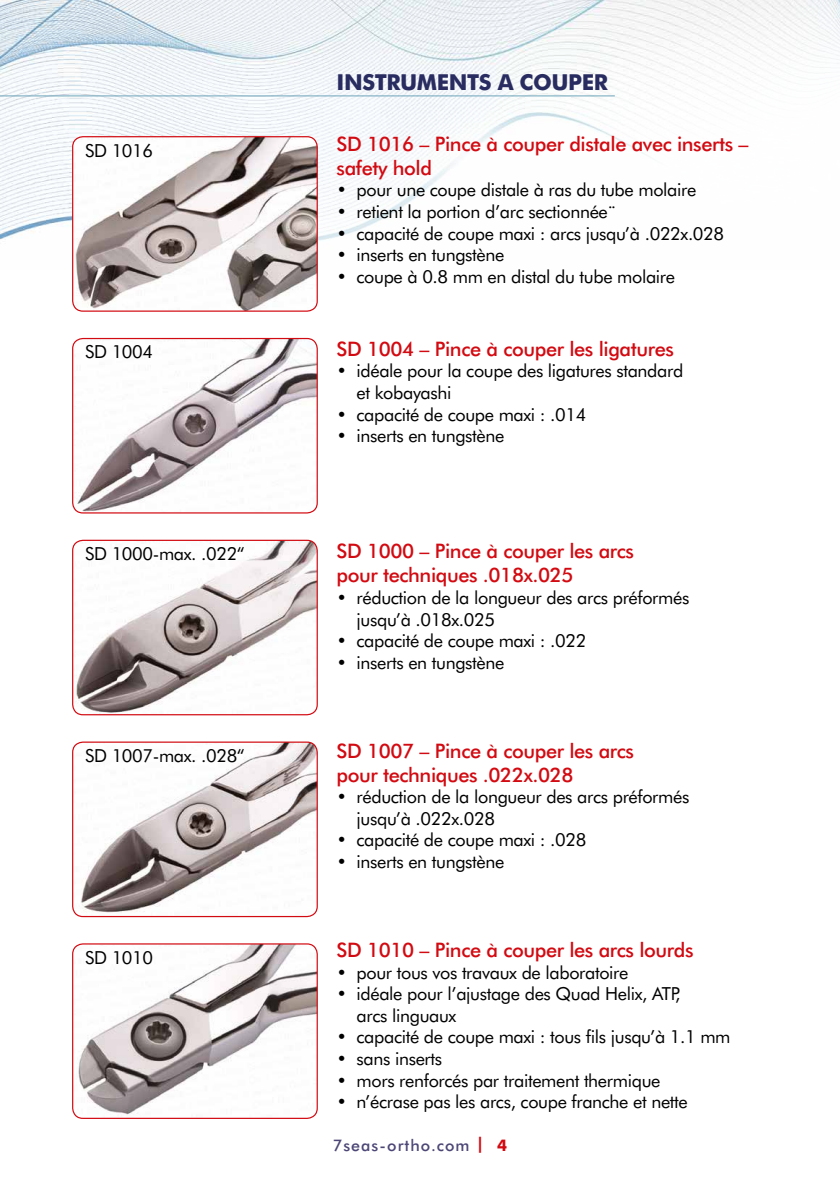
<style>
.page{position:relative;width:840px;height:1191px;background:#fff}
.page>*{position:absolute;margin:0;border:0;box-sizing:border-box;transform-origin:0 0}
.t1{font:700 22px "Futura BT";letter-spacing:-.02em;color:#282c60}
.t2{font:500 20px/24px "Futura BT";letter-spacing:-.02em;color:#d20a11}
.t3{font:18px/21.6px "Futura BT";letter-spacing:-.02em;color:#000}
.t4{font:500 16px "Futura BT";letter-spacing:.06em;color:#4c4676}
.s1{font-weight:700;color:#d20a11}
</style>
<div class="page">
<img style="left:0;top:0;width:839px;height:270px">
<img style="left:73px;top:137px;width:244px;height:174px">
<div style="left:72px;top:136px;width:245px;height:176px;border:1px solid #d20a11;border-radius:10px"></div>
<img style="left:73px;top:338px;width:244px;height:175px">
<div style="left:72px;top:338px;width:245px;height:175px;border:1px solid #d20a11;border-radius:10px"></div>
<img style="left:73px;top:540px;width:244px;height:174px">
<div style="left:72px;top:540px;width:245px;height:175px;border:1px solid #d20a11;border-radius:10px"></div>
<img style="left:73px;top:742px;width:244px;height:174px">
<div style="left:72px;top:741px;width:245px;height:176px;border:1px solid #d20a11;border-radius:10px"></div>
<img style="left:73px;top:944px;width:244px;height:174px">
<div style="left:72px;top:943px;width:245px;height:176px;border:1px solid #d20a11;border-radius:10px"></div>
<hr style="left:0;top:95px;width:614px;height:1px;background:#6da4ba">
<p class="t3" style="left:85px;top:139px;width:69px">SD 1016</p>
<p class="t3" style="left:85px;top:341px;width:69px">SD 1004</p>
<p class="t3" style="left:85px;top:543px;width:161px">SD 1000-max. .022“</p>
<p class="t3" style="left:85px;top:745px;width:161px">SD 1007-max. .028“</p>
<p class="t3" style="left:85px;top:946px;width:69px">SD 1010</p>
<p class="t1" style="left:336px;top:68px;width:272px">INSTRUMENTS A COUPER</p>
<p class="t2" style="left:336px;top:132px;width:413px">SD 1016 – Pince à couper distale avec inserts – safety hold</p>
<p class="t3" style="left:336px;top:179px;width:361px">• pour une coupe distale à ras du tube molaire</p>
<p class="t3" style="left:336px;top:201px;width:281px">• retient la portion d’arc sectionnée¨</p>
<p class="t3" style="left:336px;top:222px;width:389px">• capacité de coupe maxi : arcs jusqu’à .022x.028</p>
<p class="t3" style="left:336px;top:244px;width:169px">• inserts en tungstène</p>
<p class="t3" style="left:336px;top:265px;width:340px">• coupe à 0.8 mm en distal du tube molaire</p>
<p class="t2" style="left:336px;top:336px;width:339px">SD 1004 – Pince à couper les ligatures</p>
<p class="t3" style="left:356px;top:360px;width:328px;text-indent:-20px">• idéale pour la coupe des ligatures standard et kobayashi</p>
<p class="t3" style="left:336px;top:403px;width:251px">• capacité de coupe maxi : .014</p>
<p class="t3" style="left:336px;top:425px;width:169px">• inserts en tungstène</p>
<p class="t2" style="left:336px;top:539px;width:299px">SD 1000 – Pince à couper les arcs pour techniques .018x.025</p>
<p class="t3" style="left:356px;top:586px;width:334px;text-indent:-20px">• réduction de la longueur des arcs préformés jusqu’à .018x.025</p>
<p class="t3" style="left:336px;top:630px;width:251px">• capacité de coupe maxi : .022</p>
<p class="t3" style="left:336px;top:651px;width:169px">• inserts en tungstène</p>
<p class="t2" style="left:336px;top:738px;width:299px">SD 1007 – Pince à couper les arcs pour techniques .022x.028</p>
<p class="t3" style="left:356px;top:786px;width:334px;text-indent:-20px">• réduction de la longueur des arcs préformés jusqu’à .022x.028</p>
<p class="t3" style="left:336px;top:829px;width:251px">• capacité de coupe maxi : .028</p>
<p class="t3" style="left:336px;top:850px;width:169px">• inserts en tungstène</p>
<p class="t2" style="left:336px;top:937px;width:358px">SD 1010 – Pince à couper les arcs lourds</p>
<p class="t3" style="left:336px;top:961px;width:293px">• pour tous vos travaux de laboratoire</p>
<p class="t3" style="left:356px;top:982px;width:325px;text-indent:-20px">• idéale pour l’ajustage des Quad Helix, ATP, arcs linguaux</p>
<p class="t3" style="left:336px;top:1026px;width:395px">• capacité de coupe maxi : tous fils jusqu’à 1.1 mm</p>
<p class="t3" style="left:336px;top:1047px;width:107px">• sans inserts</p>
<p class="t3" style="left:336px;top:1069px;width:325px">• mors renforcés par traitement thermique</p>
<p class="t3" style="left:336px;top:1090px;width:352px">• n’écrase pas les arcs, coupe franche et nette</p>
<p class="t4" style="left:333px;top:1135px;width:176px">7seas-ortho.com <span class="s1">| 4</span></p>
</div>
